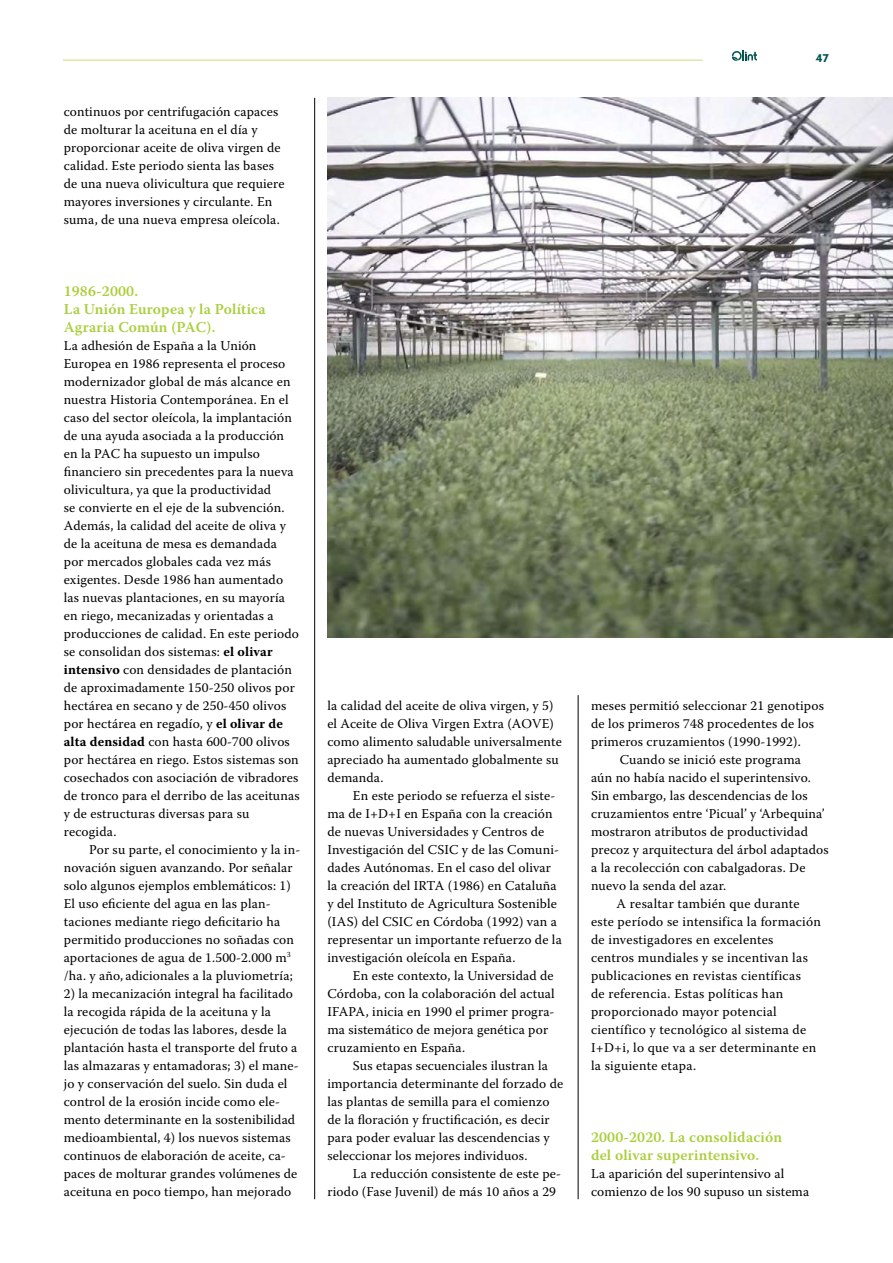
<style>
.page{position:relative;width:893px;height:1263px;background:#fff}
.page>*{position:absolute;margin:0;border:0;box-sizing:border-box;transform-origin:0 0}
.t1{font:600 15px/18px "Warnock Pro";letter-spacing:.01em;color:#a9cf3c}
.t2{font:13.5px/18px "Warnock Pro";letter-spacing:.01em;color:#000}
.t3{font:700 12px "Sofia Pro";color:#035550}
.s1{font-weight:700}
</style>
<div class="page">
<hr style="left:314px;top:98px;width:1px;height:1101px;background:#000">
<hr style="left:578px;top:695px;width:1px;height:504px;background:#000">
<hr style="left:63px;top:60px;width:640px;height:1px;background:#c7de7f">
<svg style="left:732px;top:50px;width:25px;height:11px"></svg>
<img style="left:327px;top:98px;width:566px;height:540px">
<p class="t2" style="left:64px;top:102px;width:222px">continuos por centrifugación capaces de molturar la aceituna en el día y proporcionar aceite de oliva virgen de calidad. Este periodo sienta las bases de una nueva olivicultura que requiere mayores inversiones y circulante. En suma, de una nueva empresa oleícola.</p>
<p class="t1" style="left:64px;top:282px;width:203px">1986-2000.<br>La Unión Europea y la Política<br>Agraria Común (PAC).</p>
<p class="t2" style="left:64px;top:336px;width:237px">La adhesión de España a la Unión Europea en 1986 representa el proceso modernizador global de más alcance en nuestra Historia Contemporánea. En el caso del sector oleícola, la implantación de una ayuda asociada a la producción en la PAC ha supuesto un impulso financiero sin precedentes para la nueva olivicultura, ya que la productividad<br>se convierte en el eje de la subvención.<br>Además, la calidad del aceite de oliva y de la aceituna de mesa es demandada por mercados globales cada vez más exigentes. Desde 1986 han aumentado las nuevas plantaciones, en su mayoría en riego, mecanizadas y orientadas a producciones de calidad. En este periodo se consolidan dos sistemas: <span class="s1">el olivar intensivo</span> con densidades de plantación de aproximadamente 150-250 olivos por hectárea en secano y de 250-450 olivos por hectárea en regadío, y <span class="s1">el olivar de alta densidad</span> con hasta 600-700 olivos por hectárea en riego. Estos sistemas son cosechados con asociación de vibradores de tronco para el derribo de las aceitunas y de estructuras diversas para su recogida.</p>
<p class="t2" style="left:64px;top:840px;width:238px;text-indent:26px">Por su parte, el conocimiento y la in&shy;novación siguen avanzando. Por señalar solo algunos ejemplos emblemáticos: 1)<br>El uso eficiente del agua en las plan&shy;taciones mediante riego deficitario ha permitido producciones no soñadas con aportaciones de agua de 1.500-2.000 m<sup>3 </sup>/ha. y año, adicionales a la pluviometría;</p>
<p class="t2" style="left:64px;top:984px;width:236px">2) la mecanización integral ha facilitado la recogida rápida de la aceituna y la ejecución de todas las labores, desde la plantación hasta el transporte del fruto a las almazaras y entamadoras; 3) el mane&shy;jo y conservación del suelo. Sin duda el control de la erosión incide como ele&shy;mento determinante en la sostenibilidad medioambiental, 4) los nuevos sistemas continuos de elaboración de aceite, ca&shy;paces de molturar grandes volúmenes de aceituna en poco tiempo, han mejorado</p>
<p class="t2" style="left:327px;top:696px;width:236px">la calidad del aceite de oliva virgen, y 5) el Aceite de Oliva Virgen Extra (AOVE) como alimento saludable universalmente apreciado ha aumentado globalmente su demanda.</p>
<p class="t2" style="left:327px;top:786px;width:236px;text-indent:26px">En este periodo se refuerza el siste&shy;ma de I+D+I en España con la creación de nuevas Universidades y Centros de Investigación del CSIC y de las Comuni&shy;dades Autónomas. En el caso del olivar la creación del IRTA (1986) en Cataluña y del Instituto de Agricultura Sostenible (IAS) del CSIC en Córdoba (1992) van a representar un importante refuerzo de la investigación oleícola en España.</p>
<p class="t2" style="left:327px;top:966px;width:229px;text-indent:26px">En este contexto, la Universidad de Córdoba, con la colaboración del actual IFAPA, inicia en 1990 el primer progra&shy;ma sistemático de mejora genética por cruzamiento en España.</p>
<p class="t2" style="left:327px;top:1056px;width:237px;text-indent:26px">Sus etapas secuenciales ilustran la importancia determinante del forzado de las plantas de semilla para el comienzo de la floración y fructificación, es decir para poder evaluar las descendencias y seleccionar los mejores individuos.</p>
<p class="t2" style="left:327px;top:1164px;width:235px;text-indent:26px">La reducción consistente de este pe&shy;riodo (Fase Juvenil) de más 10 años a 29</p>
<p class="t3" style="left:815px;top:48px;width:15px">47</p>
<p class="t2" style="left:591px;top:696px;width:234px">meses permitió seleccionar 21 genotipos</p>
<p class="t2" style="left:591px;top:714px;width:224px">de los primeros 748 procedentes de los</p>
<p class="t2" style="left:591px;top:732px;width:211px">primeros cruzamientos (1990-1992).</p>
<p class="t2" style="left:620px;top:750px;width:183px">Cuando se inició este programa</p>
<p class="t2" style="left:591px;top:768px;width:221px">aún no había nacido el superintensivo.</p>
<p class="t2" style="left:591px;top:786px;width:218px">Sin embargo, las descendencias de los</p>
<p class="t2" style="left:591px;top:804px;width:235px">cruzamientos entre ‘Picual’ y ‘Arbequina’</p>
<p class="t2" style="left:591px;top:822px;width:218px">mostraron atributos de productividad</p>
<p class="t2" style="left:591px;top:840px;width:239px">precoz y arquitectura del árbol adaptados</p>
<p class="t2" style="left:591px;top:858px;width:216px">a la recolección con cabalgadoras. De</p>
<p class="t2" style="left:591px;top:876px;width:137px">nuevo la senda del azar.</p>
<p class="t2" style="left:617px;top:894px;width:185px">A resaltar también que durante</p>
<p class="t2" style="left:591px;top:912px;width:231px">este período se intensifica la formación</p>
<p class="t2" style="left:591px;top:930px;width:184px">de investigadores en excelentes</p>
<p class="t2" style="left:591px;top:948px;width:218px">centros mundiales y se incentivan las</p>
<p class="t2" style="left:591px;top:966px;width:211px">publicaciones en revistas científicas</p>
<p class="t2" style="left:591px;top:984px;width:194px">de referencia. Estas políticas han</p>
<p class="t2" style="left:591px;top:1002px;width:187px">proporcionado mayor potencial</p>
<p class="t2" style="left:591px;top:1020px;width:217px">científico y tecnológico al sistema de</p>
<p class="t2" style="left:591px;top:1038px;width:227px">I+D+i, lo que va a ser determinante en</p>
<p class="t2" style="left:591px;top:1056px;width:107px">la siguiente etapa.</p>
<p class="t1" style="left:591px;top:1128px;width:192px">2000-2020. La consolidación del olivar superintensivo.</p>
<p class="t2" style="left:591px;top:1164px;width:220px">La aparición del superintensivo al comienzo de los 90 supuso un sistema</p>
</div>
